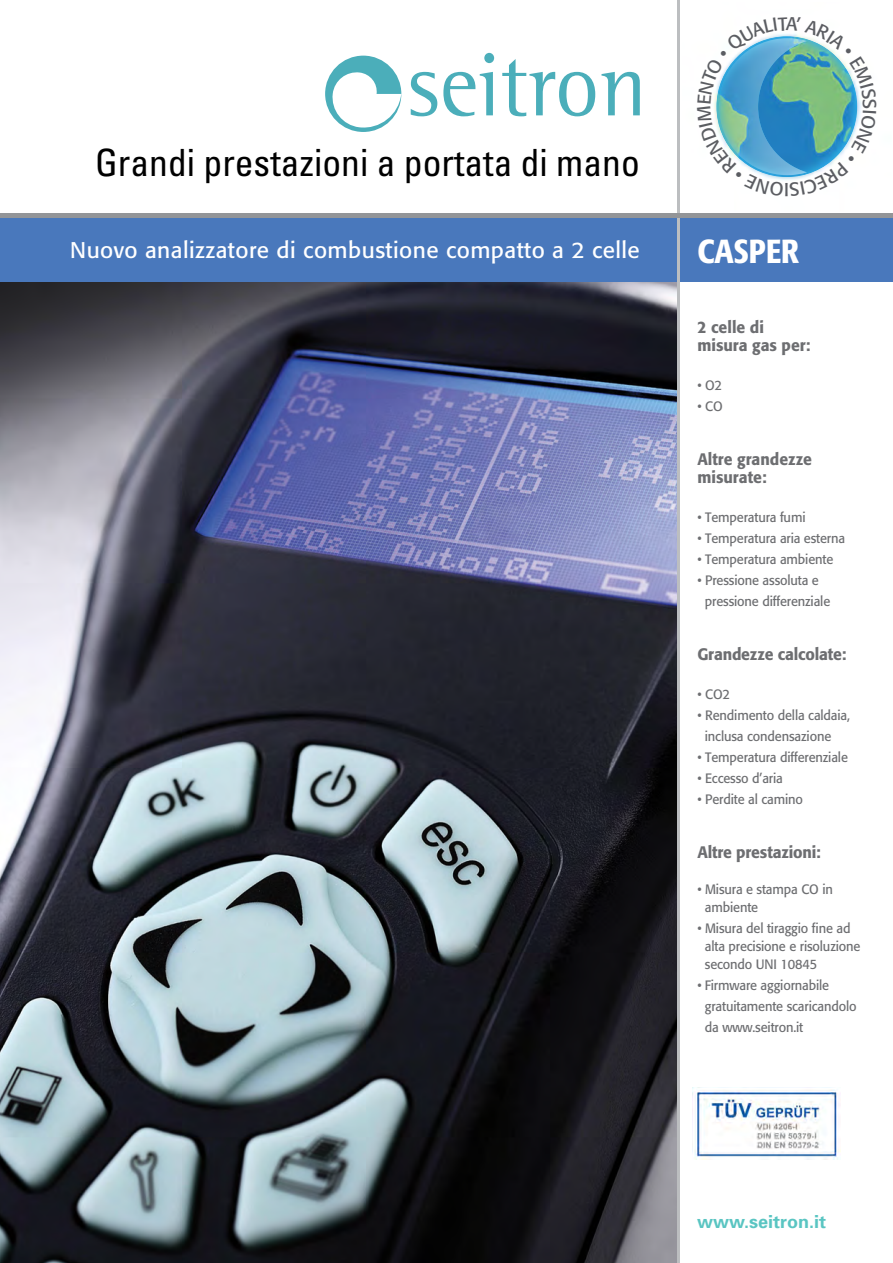
<style>
.page{position:relative;width:893px;height:1263px;background:#fff}
.page>*{position:absolute;margin:0;border:0;box-sizing:border-box;transform-origin:0 0}
.t1{font:condensed 37.5px "Univers";color:#000}
.t2{font:500 condensed 33px "Formata";color:#fff}
.t3{font:22.5px "Formata";letter-spacing:.02em;color:#fff}
.t4{font:18.75px "Formata";color:#5b5d62}
.t5{font:700 18px "Univers";color:#5ac5c2}
.t6{font:500 16.5px "Formata";color:#6d6e71;scale:.95 1}
.t7{font:13.5px/21px "Formata";letter-spacing:-.01em;color:#6d6e71;scale:.95 1}
</style>
<div class="page">
<img style="left:0;top:281px;width:678px;height:982px">
<div style="left:0;top:218px;width:893px;height:63px;background:#4978bc"></div>
<svg style="left:325px;top:56px;width:76px;height:76px"></svg>
<svg style="left:411px;top:72px;width:26px;height:44px"></svg>
<svg style="left:443px;top:53px;width:51px;height:63px"></svg>
<svg style="left:502px;top:59px;width:93px;height:57px"></svg>
<svg style="left:601px;top:72px;width:39px;height:43px"></svg>
<hr style="left:678px;top:0;width:2px;height:1263px;background:#bcbec0">
<div style="left:0;top:213px;width:893px;height:5px;background:#939598"></div>
<img style="left:693px;top:1088px;width:147px;height:71px">
<svg style="left:714px;top:34px;width:147px;height:146px"></svg>
<p class="t1" style="left:95px;top:139px;width:546px">Grandi prestazioni a portata di mano</p>
<p class="t4" style="left:789px;top:201px;width:7px;rotate:-180deg">I</p>
<h3 class="t3" style="left:70px;top:236px;width:571px">Nuovo analizzatore di combustione compatto a 2 celle</h3>
<p class="t2" style="left:697px;top:231px;width:103px">CASPER</p>
<p class="t6" style="left:697px;top:317px;width:72px">2 celle di</p>
<p class="t6" style="left:697px;top:335px;width:120px">misura gas per:</p>
<p class="t7" style="left:697px;top:375px;width:28px">• O2</p>
<p class="t7" style="left:697px;top:396px;width:28px">• CO</p>
<p class="t6" style="left:697px;top:449px;width:122px">Altre grandezze</p>
<p class="t6" style="left:697px;top:467px;width:74px">misurate:</p>
<p class="t7" style="left:697px;top:507px;width:115px">• Temperatura fumi</p>
<p class="t7" style="left:697px;top:528px;width:157px">• Temperatura aria esterna</p>
<p class="t7" style="left:697px;top:549px;width:145px">• Temperatura ambiente</p>
<p class="t7" style="left:705px;top:570px;width:134px;text-indent:-8px">• Pressione assoluta e pressione differenziale</p>
<p class="t6" style="left:697px;top:644px;width:158px">Grandezze calcolate:</p>
<p class="t7" style="left:697px;top:684px;width:36px">• CO2</p>
<p class="t7" style="left:705px;top:705px;width:154px;text-indent:-8px">• Rendimento della caldaia, inclusa condensazione</p>
<p class="t7" style="left:697px;top:747px;width:160px">• Temperatura differenziale</p>
<p class="t7" style="left:697px;top:768px;width:91px">• Eccesso d’aria</p>
<p class="t7" style="left:697px;top:789px;width:113px">• Perdite al camino</p>
<p class="t6" style="left:697px;top:842px;width:131px">Altre prestazioni:</p>
<p class="t7" style="left:705px;top:880px;width:136px;line-height:18px;text-indent:-8px">• Misura e stampa CO in ambiente</p>
<p class="t7" style="left:705px;top:919px;width:165px;line-height:18px;text-indent:-8px">• Misura del tiraggio fine ad alta precisione e risoluzione secondo UNI 10845</p>
<p class="t7" style="left:705px;top:975px;width:161px;text-indent:-8px">• Firmware aggiornabile gratuitamente scaricandolo da www.seitron.it</p>
<p class="t5" style="left:697px;top:1211px;width:131px">www.seitron.it</p>
</div>
